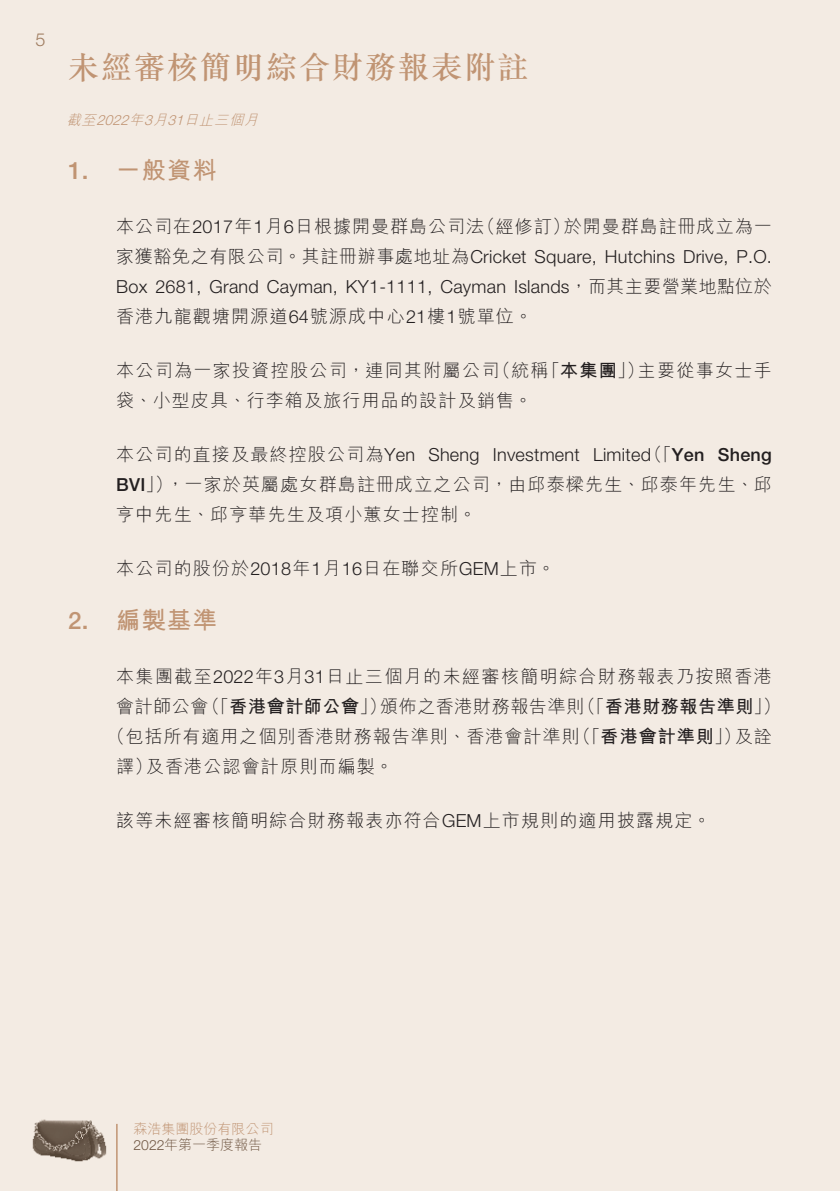
<style>
.page{position:relative;width:840px;height:1191px;background:#fff}
.page>*{position:absolute;margin:0;border:0;box-sizing:border-box;transform-origin:0 0}
._00_Title{font:500 31px "M Sung HK";letter-spacing:.065em;color:#c09473}
._03_H1{font:700 24px "M Hei HK";letter-spacing:.065em;color:#c09473}
._03_H1-2{font:500 24px "Helvetica Neue LT Std";color:#c09473}
._12___P2{font:300 18px/30px "M Hei HK";letter-spacing:.065em;color:#231f20}
._12___P2-2{font:300 18px/30px "Helvetica Neue LT Std";letter-spacing:.015em;color:#231f20}
._12___P2-3{font:700 18px "M Hei HK";letter-spacing:.03em;color:#231f20}
._12___P2-4{font:300 18px "M Hei HK";letter-spacing:.03em;color:#231f20}
._12___P2-5{font:500 18px "Helvetica Neue LT Std";letter-spacing:.015em;color:#231f20}
.t1{font:300 18px "Helvetica Neue LT Std";color:#9f7c60}
.t2{font:300 14px/16px "M Hei HK";color:#c09473}
._00_Title-2{font:italic 300 14px "M Hei HK";color:#c09473}
._00_Title-3{font:italic 300 14px "Helvetica Neue LT Std";color:#c09473}
.s1{font-family:"M Hei HK"}
.s2{font-weight:700}
.s3{font-family:"M Hei HK";font-weight:300}
.s4{font-family:"Helvetica Neue LT Std"}
.s5{font-family:"Helvetica Neue LT Std";font-weight:500}
.s6{font-weight:300}
.s7{font-family:"Helvetica Neue LT Std";color:#6f5642}
.s8{color:#6f5642}
</style>
<div class="page">
<div style="left:0;top:0;width:839px;height:1191px;background:#f3ebe3"></div>
<img style="left:32px;top:1119px;width:75px;height:43px">
<hr style="left:116px;top:1123px;width:1px;height:68px;background:#c09473">
<p class="t1" style="left:36px;top:28px;width:12px">5</p>
<p class="_00_Title" style="left:68px;top:46px;width:461px">未經審核簡明綜合財務報表附註</p>
<p class="_00_Title-2" style="left:184px;top:110px;width:80px">日止三個月</p>
<p class="_00_Title-2" style="left:129px;top:110px;width:44px">年月</p>
<p class="_00_Title-2" style="left:67px;top:110px;width:35px">截至</p>
<p class="_00_Title-3" style="left:96px;top:111px;width:38px">2022</p>
<p class="_00_Title-3" style="left:144px;top:111px;width:14px">3</p>
<p class="_00_Title-3" style="left:167px;top:111px;width:22px">31</p>
<p class="_03_H1-2" style="left:68px;top:156px;width:22px">1.</p>
<p class="_03_H1-2" style="left:68px;top:606px;width:22px">2.</p>
<p class="_03_H1" style="left:116px;top:152px;width:102px">一般資料</p>
<p class="_12___P2" style="left:477px;top:210px;width:94px">（經修訂）</p>
<p class="_12___P2" style="left:563px;top:210px;width:209px">於開曼群島註冊成立為一</p>
<p class="_12___P2-2" style="left:116px;top:211px;width:657px"><span class="s1">本公司在</span>2017<span class="s1">年</span>1<span class="s1">月</span>6<span class="s1">日根據開曼群島公司法<br>家獲豁免之有限公司。其註冊辦事處地址為</span>Cricket Square, Hutchins Drive P, O. .<br>Box 2681, Grand Cayman, KY1-1111, Cayman Islands<span class="s1">，而其主要營業地點位於香港九龍觀塘開源道</span>64<span class="s1">號源成中心</span>21<span class="s1">樓</span>1<span class="s1">號單位。</span></p>
<p class="_12___P2" style="left:637px;top:354px;width:135px">主要從事女士手</p>
<p class="_12___P2" style="left:492px;top:354px;width:57px">（統稱</p>
<p class="_12___P2" style="left:541px;top:354px;width:104px">「<span class="s2">本集團</span>」）</p>
<p class="_12___P2" style="left:116px;top:354px;width:417px">本公司為一家投資控股公司，連同其附屬公司<br>袋、小型皮具、行李箱及旅行用品的設計及銷售。</p>
<p class="_12___P2-5" style="left:644px;top:444px;width:61px"><span class="s3">（「</span>Yen</p>
<p class="_12___P2" style="left:166px;top:438px;width:606px;text-indent:-50px">本公司的直接及最終控股公司為<span class="s4">Yen<br></span>，一家於英屬處女群島註冊成立之公司，由邱泰樑先生、邱泰年先生、邱</p>
<p class="_12___P2-5" style="left:717px;top:444px;width:56px">Sheng</p>
<p class="_12___P2-2" style="left:428px;top:439px;width:53px">Sheng</p>
<p class="_12___P2-2" style="left:492px;top:439px;width:88px">Investment</p>
<p class="_12___P2-2" style="left:592px;top:439px;width:59px">Limited</p>
<p class="_12___P2" style="left:116px;top:468px;width:362px"><span class="s5">BVI</span>」）<br>亨中先生、邱亨華先生及項小蕙女士控制。</p>
<p class="_12___P2" style="left:116px;top:552px;width:440px">本公司的股份於<span class="s4">2018</span>年<span class="s4">1</span>月<span class="s4">16</span>日在聯交所<span class="s4">GEM</span>上市。</p>
<p class="_03_H1" style="left:116px;top:602px;width:102px">編製基準</p>
<p class="_12___P2" style="left:577px;top:660px;width:204px;text-indent:-461px">本集團截至<span class="s4">2022</span>年<span class="s4">3</span>月<span class="s4">31</span>日止三個月的未經審核簡明綜合財務報表乃按照香港（「<span class="s2">香港財務報告準則</span> (「</p>
<p class="_12___P2-3" style="left:202px;top:693px;width:186px"><span class="s6">（「</span>香港會計師公會<span class="s6">」）</span></p>
<p class="_12___P2" style="left:116px;top:690px;width:94px">會計師公會</p>
<p class="_12___P2-4" style="left:380px;top:693px;width:205px">頒佈之香港財務報告準則</p>
<p class="_12___P2-3" style="left:572px;top:723px;width:170px"><span class="s6">（「</span>香港會計準則<span class="s6">」）</span></p>
<p class="_12___P2" style="left:146px;top:720px;width:435px;text-indent:-39px">（包括所有適用之個別香港財務報告準則、香港會計準則及香港公認會計原則而編製。</p>
<p class="_12___P2" style="left:734px;top:720px;width:39px">及詮</p>
<p class="_12___P2" style="left:116px;top:750px;width:38px">譯）</p>
<p class="_12___P2" style="left:116px;top:804px;width:595px">該等未經審核簡明綜合財務報表亦符合<span class="s4">GEM</span>上市規則的適用披露規定。</p>
<p class="t2" style="left:133px;top:1120px;width:142px">森浩集團股份有限公司<br><span class="s7">2022</span><span class="s8">年第一季度報告</span></p>
</div>
